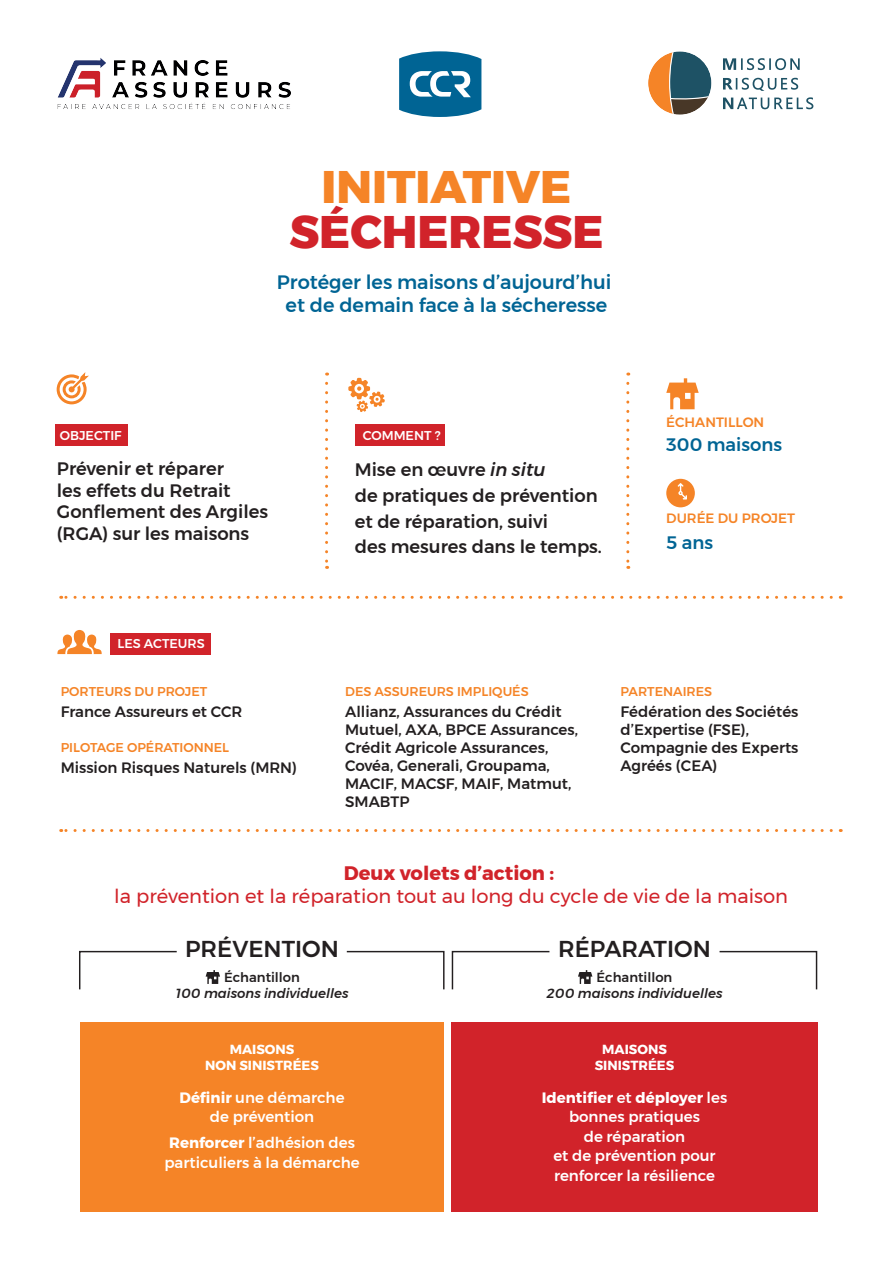
<style>
.page{position:relative;width:893px;height:1263px;background:#fff}
.page>*{position:absolute;margin:0;border:0;box-sizing:border-box;transform-origin:0 0}
.t1{font:800 45.6px "Montserrat";color:#f58427}
.t2{font:800 45.6px "Montserrat";color:#d1232a}
.t3{font:500 22.95px "Montserrat";color:#231f20}
.t4{font:19.5px "Montserrat";color:#d1232a}
.t5{font:700 19.5px "Montserrat";color:#d1232a}
.t6{font:500 19.35px/23.2px "Montserrat";color:#006494;text-align:center}
.t7{font:500 18px/21.6px "Montserrat";color:#231f20}
.t8{font:500 18px "Montserrat";color:#006494}
.t9{font:500 15px/18px "Montserrat";color:#231f20}
.t10{font:500 15px/19.5px "Montserrat";color:#fff;text-align:center}
.t11{font:500 13.5px "Montserrat";color:#f58427}
.t12{font:italic 500 13.2px "Montserrat";color:#231f20}
.t13{font:700 13.2px/15.8px "Montserrat";color:#fff;text-align:center}
.t14{font:500 13.2px "Montserrat";color:#231f20}
.t15{font:500 12.75px "Montserrat";color:#f58427}
.t16{font:500 12.75px "Montserrat";color:#fff}
.s1{font-style:italic}
.s2{font-weight:700}
</style>
<div class="page">
<div style="left:80px;top:1022px;width:364px;height:189px;background:#f58427"></div>
<div style="left:451px;top:1022px;width:367px;height:189px;background:#d1232a"></div>
<img style="left:57px;top:58px;width:234px;height:51px">
<svg style="left:648px;top:51px;width:63px;height:64px"></svg>
<svg style="left:723px;top:58px;width:77px;height:12px"></svg>
<svg style="left:723px;top:97px;width:90px;height:12px"></svg>
<svg style="left:723px;top:78px;width:75px;height:13px"></svg>
<svg style="left:399px;top:51px;width:82px;height:66px"></svg>
<div style="left:56px;top:424px;width:72px;height:22px;background:#d1232a"></div>
<div style="left:356px;top:424px;width:89px;height:22px;background:#d1232a"></div>
<div style="left:110px;top:633px;width:101px;height:21px;background:#d1232a"></div>
<svg style="left:325px;top:383px;width:3px;height:186px"></svg>
<svg style="left:61px;top:829px;width:770px;height:3px"></svg>
<svg style="left:61px;top:596px;width:770px;height:3px"></svg>
<svg style="left:626px;top:383px;width:3px;height:186px"></svg>
<div style="left:666px;top:479px;width:29px;height:28px;background:#f58427;border-radius:50%"></div>
<svg style="left:678px;top:483px;width:9px;height:16px"></svg>
<svg style="left:666px;top:378px;width:33px;height:31px"></svg>
<svg style="left:348px;top:378px;width:37px;height:34px"></svg>
<svg style="left:57px;top:372px;width:32px;height:32px"></svg>
<svg style="left:57px;top:630px;width:45px;height:24px"></svg>
<svg style="left:79px;top:950px;width:98px;height:40px"></svg>
<svg style="left:346px;top:950px;width:99px;height:40px"></svg>
<svg style="left:451px;top:950px;width:99px;height:40px"></svg>
<svg style="left:719px;top:950px;width:99px;height:40px"></svg>
<svg style="left:206px;top:970px;width:14px;height:14px"></svg>
<svg style="left:578px;top:970px;width:14px;height:14px"></svg>
<h1 class="t1" style="left:322px;top:150px;width:251px">INITIATIVE</h1>
<h1 class="t2" style="left:289px;top:195px;width:316px">SÉCHERESSE</h1>
<p class="t6" style="left:277px;top:270px;width:336px">Protéger les maisons d’aujourd’hui et de demain face à la sécheresse</p>
<p class="t16" style="left:60px;top:426px;width:63px">OBJECTIF</p>
<p class="t16" style="left:363px;top:426px;width:79px">COMMENT ?</p>
<p class="t7" style="left:57px;top:458px;width:213px">Prévenir et réparer<br>les effets du Retrait<br>Gonflement des Argiles (RGA) sur les maisons</p>
<p class="t7" style="left:355px;top:457px;width:249px;line-height:25.5px">Mise en œuvre <span class="s1">in situ<br></span>de pratiques de prévention et de réparation, suivi<br>des mesures dans le temps.</p>
<p class="t11" style="left:666px;top:411px;width:99px">ÉCHANTILLON</p>
<p class="t8" style="left:666px;top:430px;width:117px">300 maisons</p>
<p class="t11" style="left:666px;top:507px;width:130px">DURÉE DU PROJET</p>
<p class="t8" style="left:666px;top:528px;width:48px">5 ans</p>
<p class="t16" style="left:117px;top:634px;width:89px">LES ACTEURS</p>
<p class="t15" style="left:61px;top:681px;width:148px">PORTEURS DU PROJET</p>
<p class="t9" style="left:61px;top:702px;width:183px">France Assureurs et CCR</p>
<p class="t15" style="left:61px;top:737px;width:170px">PILOTAGE OPÉRATIONNEL</p>
<p class="t9" style="left:61px;top:758px;width:238px">Mission Risques Naturels (MRN)</p>
<p class="t15" style="left:345px;top:681px;width:185px">DES ASSUREURS IMPLIQUÉS</p>
<p class="t9" style="left:345px;top:702px;width:234px">Allianz, Assurances du Crédit<br>Mutuel, AXA, BPCE Assurances,<br>Crédit Agricole Assurances,<br>Covéa, Generali, Groupama,<br>MACIF, MACSF, MAIF, Matmut,<br>SMABTP</p>
<p class="t15" style="left:621px;top:681px;width:93px">PARTENAIRES</p>
<p class="t9" style="left:621px;top:702px;width:179px">Fédération des Sociétés d’Expertise (FSE),<br>Compagnie des Experts<br>Agréés (CEA)</p>
<h3 class="t5" style="left:344px;top:858px;width:212px">Deux volets d’action :</h3>
<h3 class="t4" style="left:114px;top:881px;width:675px">la prévention et la réparation tout au long du cycle de vie de la maison</h3>
<h2 class="t3" style="left:185px;top:930px;width:155px">PRÉVENTION</h2>
<h2 class="t3" style="left:558px;top:930px;width:154px">RÉPARATION</h2>
<p class="t14" style="left:224px;top:967px;width:77px">Échantillon</p>
<p class="t12" style="left:175px;top:983px;width:175px">100 maisons individuelles</p>
<p class="t14" style="left:597px;top:967px;width:77px">Échantillon</p>
<p class="t12" style="left:547px;top:983px;width:177px">200 maisons individuelles</p>
<p class="t13" style="left:205px;top:1041px;width:115px">MAISONS<br>NON SINISTRÉES</p>
<p class="t10" style="left:180px;top:1088px;width:167px"><span class="s2">Définir</span> une démarche de prévention</p>
<p class="t10" style="left:164px;top:1133px;width:197px"><span class="s2">Renforcer</span> l’adhésion des particuliers à la démarche</p>
<p class="t13" style="left:595px;top:1041px;width:81px">MAISONS<br>SINISTRÉES</p>
<p class="t10" style="left:542px;top:1088px;width:187px"><span class="s2">Identifier</span> et <span class="s2">déployer</span> les bonnes pratiques<br>de réparation<br>et de prévention pour renforcer la résilience</p>
</div>
